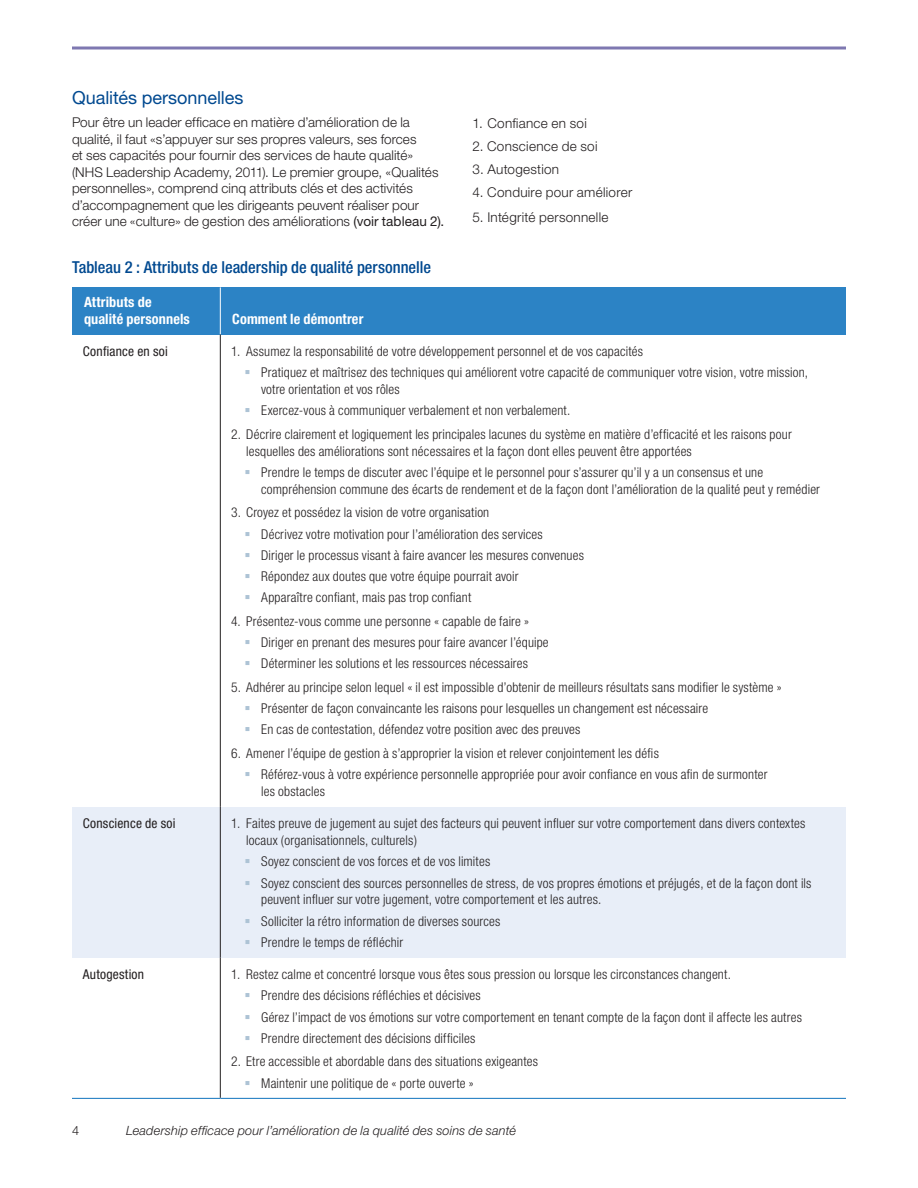
<style>
.page{position:relative;width:918px;height:1188px;background:#fff}
.page>*{position:absolute;margin:0;border:0;box-sizing:border-box;transform-origin:0 0}
.t1{font:18px "Helvetica Neue";color:#014990}
.t2{font:500 condensed 16.5px "Helvetica Neue";color:#014990}
.t3{font:700 condensed 14.25px "Helvetica Neue";letter-spacing:.01em;color:#fff}
.t4{font:300 condensed 13.5px "Helvetica Neue";letter-spacing:.015em;color:#231f20}
.t5{font:300 13.5px/16.5px "Helvetica Neue";letter-spacing:.005em;color:#231f20}
.t6{font:condensed 13.5px "Helvetica Neue";letter-spacing:.015em;color:#231f20}
.t7{font:italic 300 12.75px "Helvetica Neue";letter-spacing:.01em;color:#231f20}
.t8{font:300 12.75px "Helvetica Neue";color:#231f20}
.s1{font-weight:400}
.s2{color:#adc3d5}
</style>
<div class="page">
<svg style="left:72px;top:46px;width:774px;height:4px;background:#9e99c4"></svg>
<div style="left:72px;top:287px;width:148px;height:47px;background:#2c83c5"></div>
<div style="left:220px;top:287px;width:626px;height:47px;background:#2c83c5"></div>
<div style="left:72px;top:807px;width:148px;height:151px;background:#e8eef8"></div>
<div style="left:220px;top:807px;width:626px;height:151px;background:#e8eef8"></div>
<hr style="left:220px;top:287px;width:1px;height:47px;background:#fff">
<hr style="left:220px;top:334px;width:1px;height:473px;background:#231f20">
<hr style="left:220px;top:807px;width:1px;height:151px;background:#231f20">
<hr style="left:220px;top:958px;width:1px;height:140px;background:#231f20">
<hr style="left:72px;top:1098px;width:148px;height:1px;background:#2c83c5">
<hr style="left:220px;top:1098px;width:626px;height:1px;background:#2c83c5">
<p class="t1" style="left:72px;top:87px;width:173px">Qualités personnelles</p>
<p class="t5" style="left:72px;top:114px;width:339px">Pour être un leader efficace en matière d’amélioration de la</p>
<p class="t5" style="left:473px;top:115px;width:116px">1. Confiance en soi</p>
<p class="t5" style="left:72px;top:131px;width:346px">qualité, il faut «s’appuyer sur ses propres valeurs, ses forces</p>
<p class="t5" style="left:473px;top:138px;width:127px">2. Conscience de soi</p>
<p class="t5" style="left:72px;top:147px;width:368px">et ses capacités pour fournir des services de haute qualité» (NHS Leadership Academy, 2011). Le premier groupe, «Qualités</p>
<p class="t5" style="left:473px;top:161px;width:88px">3. Autogestion</p>
<p class="t5" style="left:72px;top:180px;width:342px">personnelles», comprend cinq attributs clés et des activités</p>
<p class="t5" style="left:473px;top:184px;width:161px">4. Conduire pour améliorer</p>
<p class="t5" style="left:72px;top:197px;width:349px">d’accompagnement que les dirigeants peuvent réaliser pour</p>
<p class="t5" style="left:473px;top:208px;width:138px">5. Intégrité personnelle</p>
<p class="t5" style="left:72px;top:213px;width:374px">créer une «culture» de gestion des améliorations <span class="s1">(voir tableau 2).</span></p>
<p class="t2" style="left:72px;top:258px;width:361px">Tableau 2 : Attributs de leadership de qualité personnelle</p>
<p class="t3" style="left:84px;top:294px;width:69px">Attributs de</p>
<p class="t3" style="left:84px;top:310px;width:107px">qualité personnels</p>
<p class="t3" style="left:232px;top:310px;width:133px">Comment le démontrer</p>
<p class="t6" style="left:83px;top:343px;width:86px">Confiance en soi</p>
<p class="t4" style="left:231px;top:343px;width:413px">1. Assumez la responsabilité de votre développement personnel et de vos capacités</p>
<p class="t4" style="left:245px;top:365px;width:565px"><span class="s2">▪</span> Pratiquez et maîtrisez des techniques qui améliorent votre capacité de communiquer votre vision, votre mission,</p>
<p class="t4" style="left:261px;top:382px;width:140px">votre orientation et vos rôles</p>
<p class="t4" style="left:245px;top:403px;width:327px"><span class="s2">▪</span> Exercez-vous à communiquer verbalement et non verbalement.</p>
<p class="t4" style="left:231px;top:426px;width:562px">2. Décrire clairement et logiquement les principales lacunes du système en matière d’efficacité et les raisons pour</p>
<p class="t4" style="left:246px;top:443px;width:447px">lesquelles des améliorations sont nécessaires et la façon dont elles peuvent être apportées</p>
<p class="t4" style="left:245px;top:464px;width:520px"><span class="s2">▪</span> Prendre le temps de discuter avec l’équipe et le personnel pour s’assurer qu’il y a un consensus et une</p>
<p class="t4" style="left:261px;top:481px;width:560px">compréhension commune des écarts de rendement et de la façon dont l’amélioration de la qualité peut y remédier</p>
<p class="t4" style="left:231px;top:505px;width:260px">3. Croyez et possédez la vision de votre organisation</p>
<p class="t4" style="left:245px;top:526px;width:300px"><span class="s2">▪</span> Décrivez votre motivation pour l’amélioration des services</p>
<p class="t4" style="left:245px;top:547px;width:341px"><span class="s2">▪</span> Diriger le processus visant à faire avancer les mesures convenues</p>
<p class="t4" style="left:245px;top:569px;width:275px"><span class="s2">▪</span> Répondez aux doutes que votre équipe pourrait avoir</p>
<p class="t4" style="left:245px;top:590px;width:228px"><span class="s2">▪</span> Apparaître confiant, mais pas trop confiant</p>
<p class="t4" style="left:231px;top:613px;width:299px">4. Présentez-vous comme une personne « capable de faire »</p>
<p class="t4" style="left:245px;top:635px;width:306px"><span class="s2">▪</span> Diriger en prenant des mesures pour faire avancer l’équipe</p>
<p class="t4" style="left:245px;top:656px;width:285px"><span class="s2">▪</span> Déterminer les solutions et les ressources nécessaires</p>
<p class="t4" style="left:231px;top:679px;width:552px">5. Adhérer au principe selon lequel « il est impossible d’obtenir de meilleurs résultats sans modifier le système »</p>
<p class="t4" style="left:245px;top:701px;width:465px"><span class="s2">▪</span> Présenter de façon convaincante les raisons pour lesquelles un changement est nécessaire</p>
<p class="t4" style="left:245px;top:722px;width:337px"><span class="s2">▪</span> En cas de contestation, défendez votre position avec des preuves</p>
<p class="t4" style="left:231px;top:745px;width:429px">6. Amener l’équipe de gestion à s’approprier la vision et relever conjointement les défis</p>
<p class="t4" style="left:245px;top:767px;width:524px"><span class="s2">▪</span> Référez-vous à votre expérience personnelle appropriée pour avoir confiance en vous afin de surmonter</p>
<p class="t4" style="left:261px;top:783px;width:65px">les obstacles</p>
<p class="t6" style="left:83px;top:816px;width:94px">Conscience de soi</p>
<p class="t4" style="left:231px;top:816px;width:576px">1. Faites preuve de jugement au sujet des facteurs qui peuvent influer sur votre comportement dans divers contextes</p>
<p class="t4" style="left:246px;top:833px;width:173px">locaux (organisationnels, culturels)</p>
<p class="t4" style="left:245px;top:854px;width:247px"><span class="s2">▪</span> Soyez conscient de vos forces et de vos limites</p>
<p class="t4" style="left:245px;top:875px;width:568px"><span class="s2">▪</span> Soyez conscient des sources personnelles de stress, de vos propres émotions et préjugés, et de la façon dont ils</p>
<p class="t4" style="left:261px;top:892px;width:342px">peuvent influer sur votre jugement, votre comportement et les autres.</p>
<p class="t4" style="left:245px;top:913px;width:257px"><span class="s2">▪</span> Solliciter la rétro information de diverses sources</p>
<p class="t4" style="left:245px;top:934px;width:160px"><span class="s2">▪</span> Prendre le temps de réfléchir</p>
<p class="t6" style="left:83px;top:967px;width:63px">Autogestion</p>
<p class="t4" style="left:231px;top:967px;width:501px">1. Restez calme et concentré lorsque vous êtes sous pression ou lorsque les circonstances changent.</p>
<p class="t4" style="left:245px;top:988px;width:238px"><span class="s2">▪</span> Prendre des décisions réfléchies et décisives</p>
<p class="t4" style="left:245px;top:1009px;width:559px"><span class="s2">▪</span> Gérez l’impact de vos émotions sur votre comportement en tenant compte de la façon dont il affecte les autres</p>
<p class="t4" style="left:245px;top:1030px;width:232px"><span class="s2">▪</span> Prendre directement des décisions difficiles</p>
<p class="t4" style="left:231px;top:1054px;width:309px">2. Etre accessible et abordable dans des situations exigeantes</p>
<p class="t4" style="left:245px;top:1075px;width:231px"><span class="s2">▪</span> Maintenir une politique de « porte ouverte »</p>
<p class="t8" style="left:72px;top:1123px;width:9px">4</p>
<p class="t7" style="left:126px;top:1123px;width:392px">Leadership efficace pour l’amélioration de la qualité des soins de santé</p>
</div>
